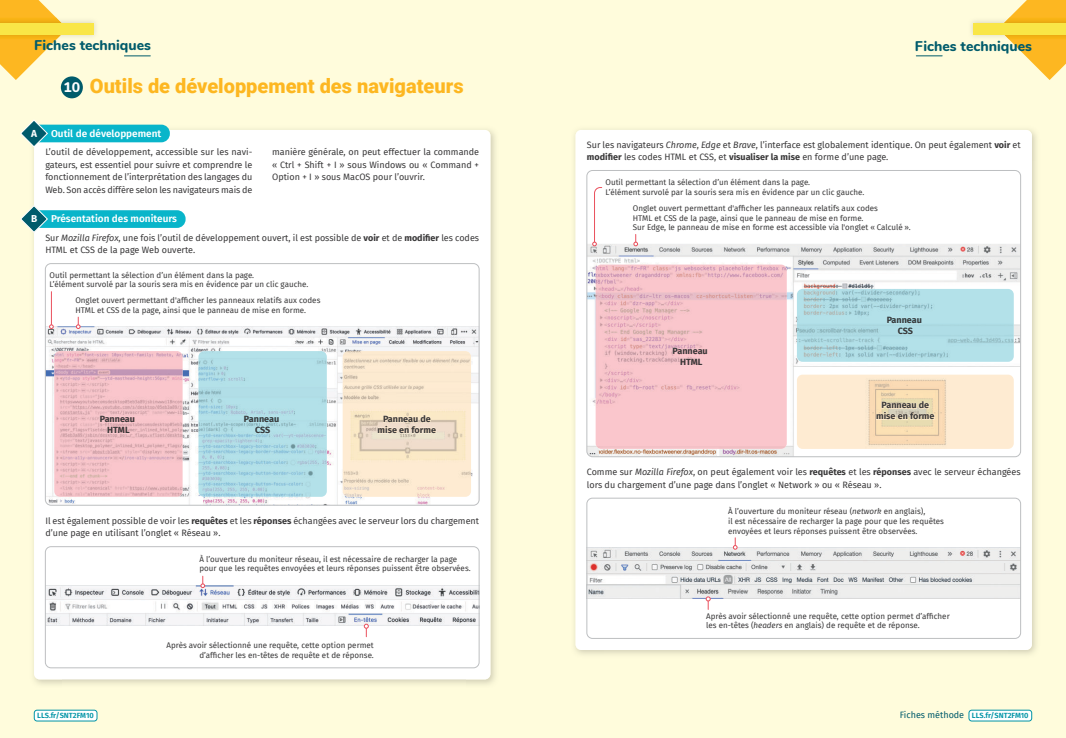
<style>
.page{position:relative;width:1066px;height:738px;background:#fff}
.page>*{position:absolute;margin:0;border:0;box-sizing:border-box;transform-origin:0 0}
.t1{font:900 20px "Roboto";color:#fdb721}
.t2{font:800 14px "Nunito";color:#005b6b}
.t3{font:600 10px "Fira Sans";color:#fff}
.t4{font:700 10px "Fira Sans";color:#fff}
.t5{font:9px/12.5px "Fira Sans";color:#393839}
.t6{font:700 9px/10.8px "Fira Sans";color:#393839;text-align:center}
.t7{font:8px/9.6px "Fira Sans";color:#393839}
.t8{font:600 7.5px "Fira Sans";color:#0094a6}
.s1{font-family:"Nunito";font-weight:800;font-size:14px;color:#fff}
.s2{font-style:italic}
.s3{font-weight:700}
.s4{font-weight:400;font-size:9px;color:#005b6b}
</style>
<div class="page">
<div style="left:0;top:0;width:1066px;height:737px;background:#fffcdc"></div>
<img style="left:33px;top:129px;width:463px;height:31px">
<img style="left:33px;top:160px;width:30px;height:525px">
<img style="left:466px;top:160px;width:29px;height:525px">
<div style="left:34px;top:130px;width:456px;height:549px;background:#fff;border-radius:6px"></div>
<img style="left:574px;top:161px;width:30px;height:494px">
<img style="left:1007px;top:161px;width:29px;height:494px">
<img style="left:604px;top:649px;width:403px;height:5px">
<div style="left:575px;top:130px;width:457px;height:519px;background:#fff;border-radius:6px"></div>
<img style="left:596px;top:264px;width:191px;height:184px">
<svg style="left:673px;top:347px;width:35px;height:18px"></svg>
<img style="left:797px;top:289px;width:217px;height:72px">
<svg style="left:887px;top:316px;width:35px;height:18px"></svg>
<img style="left:797px;top:374px;width:217px;height:74px">
<svg style="left:876px;top:401px;width:59px;height:18px"></svg>
<svg style="left:592px;top:187px;width:10px;height:59px"></svg>
<svg style="left:633px;top:234px;width:5px;height:12px"></svg>
<div style="left:587px;top:170px;width:434px;height:286px;border:1px solid #bdbfc1;border-radius:6px"></div>
<img style="left:589px;top:547px;width:430px;height:51px">
<svg style="left:733px;top:537px;width:4px;height:12px"></svg>
<svg style="left:706px;top:596px;width:5px;height:13px"></svg>
<div style="left:587px;top:497px;width:434px;height:141px;border:1px solid #bdbfc1;border-radius:6px"></div>
<svg style="left:0;top:0;width:57px;height:80px"></svg>
<img style="left:0;top:18px;width:67px;height:21px">
<div style="left:0;top:23px;width:94px;height:11px;background:#f9e647"></div>
<svg style="left:124px;top:55px;width:26px;height:1px"></svg>
<div style="left:61px;top:76px;width:22px;height:22px;background:#005b6b;border-radius:50%"></div>
<svg style="left:1008px;top:0;width:58px;height:80px"></svg>
<img style="left:998px;top:18px;width:68px;height:21px">
<div style="left:973px;top:23px;width:93px;height:11px;background:#f9e647"></div>
<svg style="left:916px;top:55px;width:26px;height:1px"></svg>
<svg style="left:20px;top:120px;width:150px;height:28px"></svg>
<img style="left:45px;top:326px;width:434px;height:179px">
<img style="left:54px;top:351px;width:129px;height:145px">
<svg style="left:100px;top:415px;width:35px;height:18px"></svg>
<img style="left:198px;top:351px;width:129px;height:145px">
<svg style="left:244px;top:415px;width:35px;height:18px"></svg>
<img style="left:343px;top:351px;width:128px;height:145px">
<svg style="left:378px;top:414px;width:58px;height:19px"></svg>
<hr style="left:51px;top:291px;width:1px;height:35px;background:#ea505d">
<svg style="left:49px;top:324px;width:5px;height:5px"></svg>
<svg style="left:76px;top:317px;width:5px;height:12px"></svg>
<div style="left:45px;top:263px;width:434px;height:242px;border:1px solid #bdbfc1;border-radius:6px"></div>
<img style="left:47px;top:585px;width:430px;height:40px">
<svg style="left:200px;top:575px;width:5px;height:12px"></svg>
<svg style="left:364px;top:623px;width:5px;height:13px"></svg>
<div style="left:45px;top:546px;width:434px;height:121px;border:1px solid #bdbfc1;border-radius:6px"></div>
<svg style="left:20px;top:204px;width:166px;height:29px"></svg>
<div style="left:969px;top:709px;width:63px;height:11px;background:#fff;border-radius:3px"></div>
<div style="left:969px;top:709px;width:63px;height:11px;border:1px solid #0094a6;border-radius:3px"></div>
<div style="left:34px;top:709px;width:63px;height:11px;background:#fff;border-radius:3px"></div>
<div style="left:34px;top:709px;width:63px;height:11px;border:1px solid #0094a6;border-radius:3px"></div>
<h2 class="t2" style="left:34px;top:39px;width:119px">Fiches techniques</h2>
<h1 class="t1" style="left:63px;top:72px;width:402px"><span class="s1">10</span> Outils de développement des navigateurs</h1>
<p class="t4" style="left:31px;top:128px;width:7px">A</p>
<p class="t4" style="left:31px;top:214px;width:8px">B</p>
<p class="t3" style="left:51px;top:125px;width:112px">Outil de développement</p>
<p class="t5" style="left:45px;top:145px;width:208px;text-align:justify">L9outil de développement, accessible sur les navi&shy;gateurs, est essentiel pour suivre et comprendre le fonctionnement de l9interprétation des langages du Web. Son accès diffère selon les navigateurs mais de</p>
<p class="t5" style="left:272px;top:145px;width:208px;text-align:justify">manière générale, on peut effectuer la commande « Ctrl + Shift + I » sous Windows ou « Command + Option + I » sous MacOS pour l9ouvrir.</p>
<p class="t3" style="left:51px;top:210px;width:128px">Présentation des moniteurs</p>
<p class="t5" style="left:45px;top:231px;width:435px">Sur <span class="s2">Mozilla Firefox</span>, une fois l9outil de développement ouvert, il est possible de <span class="s3">voir</span> et de <span class="s3">modiûer</span> les codes<br>HTML et CSS de la page Web ouverte.</p>
<p class="t7" style="left:50px;top:270px;width:260px">Outil permettant la sélection d9un élément dans la page.<br>L9élément survolé par la souris sera mis en évidence par un clic gauche.</p>
<p class="t7" style="left:75px;top:295px;width:246px">Onglet ouvert permettant d'afûcher les panneaux relatifs aux codes<br>HTML et CSS de la page, ainsi que le panneau de mise en forme.</p>
<p class="t6" style="left:100px;top:413px;width:37px">Panneau<br>HTML</p>
<p class="t6" style="left:244px;top:413px;width:37px">Panneau<br>CSS</p>
<p class="t6" style="left:378px;top:413px;width:60px">Panneau de mise en forme</p>
<p class="t5" style="left:45px;top:513px;width:435px">Il est également possible de voir les <span class="s3">requêtes</span> et les <span class="s3">réponses</span> échangées avec le serveur lors du chargement d9une page en utilisant l9onglet « Réseau ».</p>
<p class="t7" style="left:200px;top:553px;width:273px">À l9ouverture du moniteur réseau, il est nécessaire de recharger la page pour que les requêtes envoyées et leurs réponses puissent être observées.</p>
<p class="t7" style="left:166px;top:639px;width:209px;text-align:right">Après avoir sélectionné une requête, cette option permet d9afûcher les en-têtes de requête et de réponse.</p>
<h2 class="t2" style="left:915px;top:41px;width:119px">Fiches techniques</h2>
<p class="t5" style="left:587px;top:138px;width:435px">Sur les navigateurs <span class="s2">Chrome</span>, <span class="s2">Edge</span> et <span class="s2">Brave</span>, l9interface est globalement identique. On peut également <span class="s3">voir</span> et <span class="s3">modiûer</span> les codes HTML et CSS, et <span class="s3">visualiser la mise</span> en forme d9une page.</p>
<p class="t7" style="left:605px;top:178px;width:260px">Outil permettant la sélection d9un élément dans la page.<br>L9élément survolé par la souris sera mis en évidence par un clic gauche.</p>
<p class="t7" style="left:633px;top:203px;width:279px">Onglet ouvert permettant d'afûcher les panneaux relatifs aux codes<br>HTML et CSS de la page, ainsi que le panneau de mise en forme.<br>Sur Edge, le panneau de mise en forme est accessible via l'onglet « Calculé ».</p>
<p class="t6" style="left:672px;top:346px;width:37px">Panneau<br>HTML</p>
<p class="t6" style="left:887px;top:314px;width:37px">Panneau<br>CSS</p>
<p class="t6" style="left:876px;top:400px;width:60px">Panneau de mise en forme</p>
<p class="t5" style="left:587px;top:465px;width:435px">Comme sur <span class="s2">Mozilla Firefox</span>, on peut également voir les <span class="s3">requêtes</span> et les <span class="s3">réponses</span> avec le serveur échangées lors du chargement d9une page dans l9onglet « Network » ou « Réseau ».</p>
<p class="t7" style="left:728px;top:506px;width:217px">À l9ouverture du moniteur réseau (<span class="s2">network</span> en anglais),<br>il est nécessaire de recharger la page pour que les requêtes envoyées et leurs réponses puissent être observées.</p>
<p class="t7" style="left:706px;top:610px;width:245px">Après avoir sélectionné une requête, cette option permet d9afûcher les en-têtes (<span class="s2">headers</span> en anglais) de requête et de réponse.</p>
<p class="t8" style="left:37px;top:711px;width:58px">LLS.fr/SNT2FM10</p>
<p class="t8" style="left:900px;top:711px;width:130px"><span class="s4">Fiches méthode</span> LLS.fr/SNT2FM10</p>
</div>
